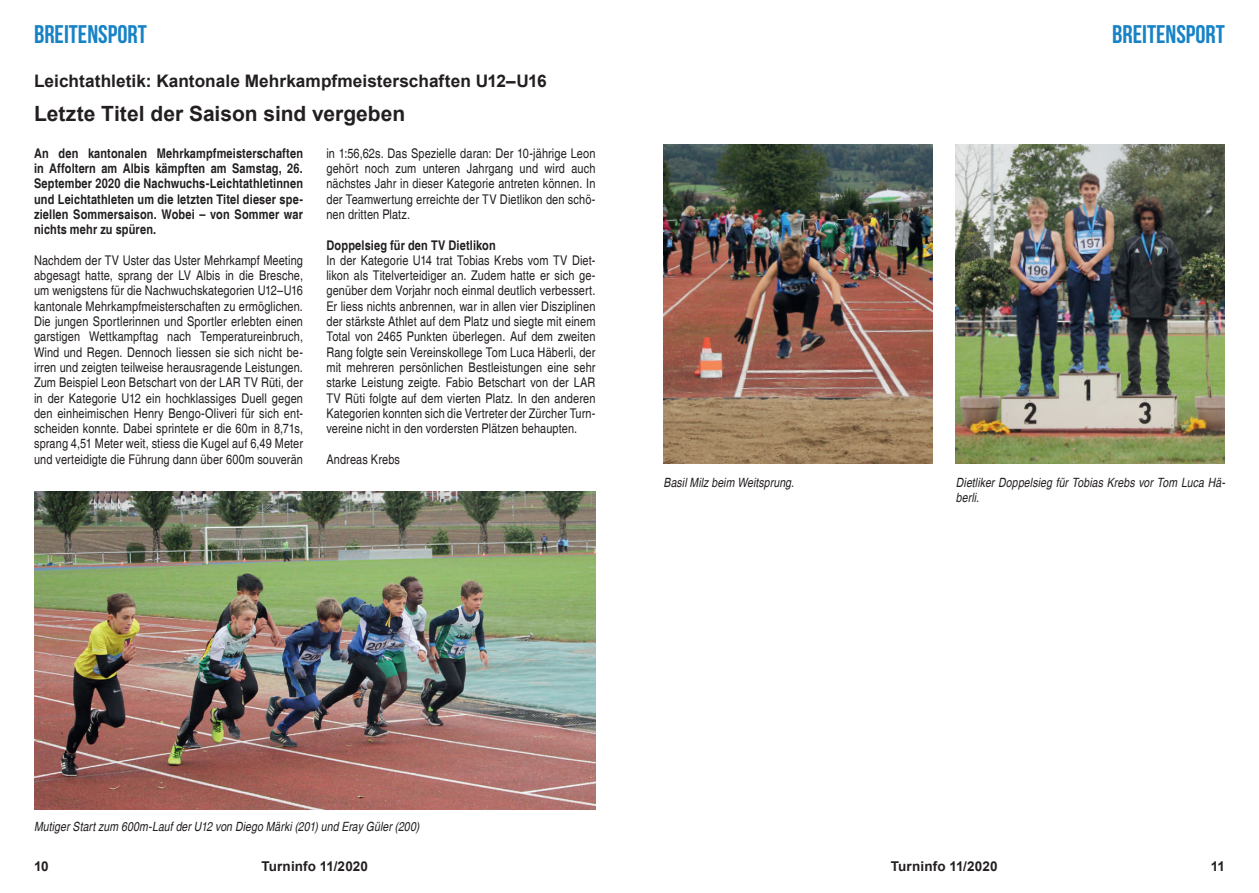
<style>
.page{position:relative;width:1259px;height:893px;background:#fff}
.page>*{position:absolute;margin:0;border:0;box-sizing:border-box;transform-origin:0 0}
.t1{font:700 25.5px "Bebas Neue";color:#1782c5}
.t2{font:700 21px "Arial";color:#231f20}
.t3{font:700 17.25px "Arial";color:#231f20}
.t4{font:700 13.5px "Arial";letter-spacing:.01em;color:#231f20}
.t5{font:condensed 13.35px/15.3px "Helvetica";letter-spacing:.01em;color:#231f20;text-align:justify}
.t6{font:700 condensed 13.35px/15.3px "Helvetica";letter-spacing:.015em;color:#231f20;text-align:justify}
.t7{font:italic condensed 12.75px/15.3px "Helvetica";letter-spacing:.01em;color:#231f20}
</style>
<div class="page">
<img style="left:34px;top:491px;width:561px;height:319px">
<img style="left:956px;top:145px;width:269px;height:318px">
<img style="left:663px;top:145px;width:269px;height:318px">
<h1 class="t1" style="left:34px;top:21px;width:114px">BREITENSPORT</h1>
<h1 class="t1" style="left:1112px;top:21px;width:114px">BREITENSPORT</h1>
<p class="t3" style="left:34px;top:69px;width:514px">Leichtathletik: Kantonale Mehrkampfmeisterschaften U12–U16</p>
<h2 class="t2" style="left:34px;top:99px;width:373px">Letzte Titel der Saison sind vergeben</h2>
<p class="t6" style="left:34px;top:145px;width:270px">An den kantonalen Mehrkampfmeisterschaften in Affoltern am Albis kämpften am Samstag, 26.<br>September 2020 die Nachwuchs-Leichtathletinnen und Leichtathleten um die letzten Titel dieser spe&shy;ziellen Sommersaison. Wobei – von Sommer war nichts mehr zu spüren.</p>
<p class="t5" style="left:34px;top:253px;width:270px">Nachdem der TV Uster das Uster Mehrkampf Meeting abgesagt hatte, sprang der LV Albis in die Bresche, um wenigstens für die Nachwuchskategorien U12–U16 kantonale Mehrkampfmeisterschaften zu ermöglichen.<br>Die jungen Sportlerinnen und Sportler erlebten einen garstigen Wettkampftag nach Temperatureinbruch, Wind und Regen. Dennoch liessen sie sich nicht be&shy;irren und zeigten teilweise herausragende Leistungen.<br>Zum Beispiel Leon Betschart von der LAR TV Rüti, der in der Kategorie U12 ein hochklassiges Duell gegen den einheimischen Henry Bengo-Oliveri für sich ent&shy;scheiden konnte. Dabei sprintete er die 60m in 8,71s, sprang 4,51 Meter weit, stiess die Kugel auf 6,49 Meter und verteidigte die Führung dann über 600m souverän</p>
<p class="t5" style="left:326px;top:146px;width:270px">in 1:56,62s. Das Spezielle daran: Der 10-jährige Leon gehört noch zum unteren Jahrgang und wird auch nächstes Jahr in dieser Kategorie antreten können. In der Teamwertung erreichte der TV Dietlikon den schö&shy;nen dritten Platz.</p>
<p class="t6" style="left:326px;top:237px;width:171px">Doppelsieg für den TV Dietlikon</p>
<p class="t5" style="left:326px;top:253px;width:270px">In der Kategorie U14 trat Tobias Krebs vom TV Diet&shy;likon als Titelverteidiger an. Zudem hatte er sich ge&shy;genüber dem Vorjahr noch einmal deutlich verbessert.<br>Er liess nichts anbrennen, war in allen vier Disziplinen der stärkste Athlet auf dem Platz und siegte mit einem Total von 2465 Punkten überlegen. Auf dem zweiten Rang folgte sein Vereinskollege Tom Luca Häberli, der mit mehreren persönlichen Bestleistungen eine sehr starke Leistung zeigte. Fabio Betschart von der LAR TV Rüti folgte auf dem vierten Platz. In den anderen Kategorien konnten sich die Vertreter der Zürcher Turn&shy;vereine nicht in den vordersten Plätzen behaupten.</p>
<p class="t5" style="left:326px;top:452px;width:75px">Andreas Krebs</p>
<p class="t7" style="left:663px;top:474px;width:132px">Basil Milz beim Weitsprung.</p>
<p class="t7" style="left:34px;top:819px;width:387px">Mutiger Start zum 600m-Lauf der U12 von Diego Märki (201) und Eray Güler (200)</p>
<p class="t7" style="left:956px;top:474px;width:271px">Dietliker Doppelsieg für Tobias Krebs vor Tom Luca Hä&shy;berli.</p>
<p class="t4" style="left:34px;top:857px;width:16px">10</p>
<p class="t4" style="left:261px;top:857px;width:108px">Turninfo 11/2020</p>
<p class="t4" style="left:891px;top:857px;width:108px">Turninfo 11/2020</p>
<p class="t4" style="left:1210px;top:857px;width:16px">11</p>
</div>
